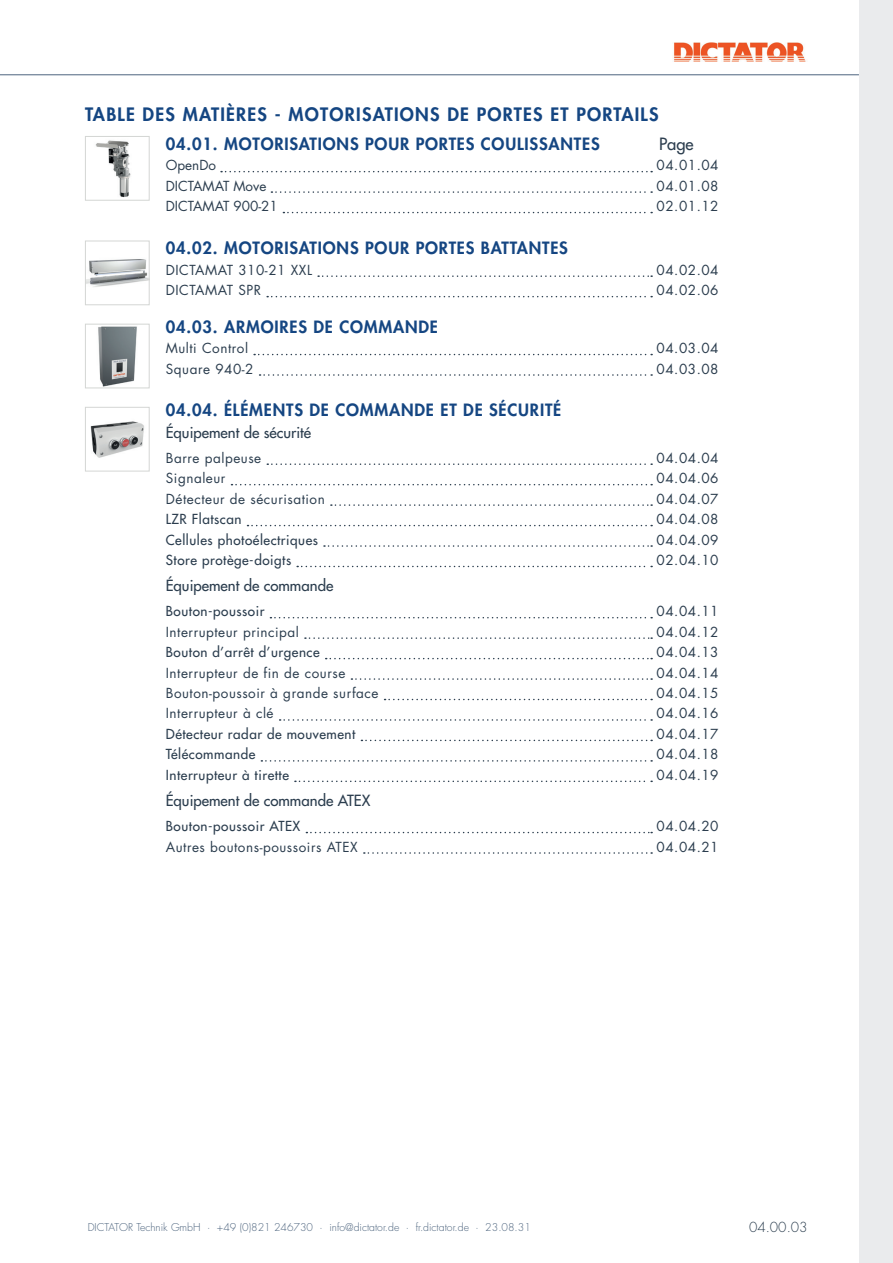
<style>
.page{position:relative;width:893px;height:1263px;background:#fff}
.page>*{position:absolute;margin:0;border:0;box-sizing:border-box;transform-origin:0 0}
.t1{font:800 18px "Futura Std";letter-spacing:.07em;color:#154682}
.t2{font:800 16.5px "Futura Std";letter-spacing:.05em;color:#154682}
.t3{font:500 16.5px "Futura Std";color:#2b3d4e}
.t4{font:500 15px "Futura Std";color:#2b3d4e}
.t5{font:13.5px "Futura Std";letter-spacing:.04em;color:#2b3d4e}
.t6{font:500 13.5px "Futura Std";letter-spacing:.04em;color:#2b3d4e}
.t7{font:13.5px "Futura Std";color:#2b3d4e}
.t8{font:300 13.5px "Futura Std";color:#2b3d4e}
.t9{font:300 10.5px "Futura Std";color:#4d647e}
</style>
<div class="page">
<div style="left:859px;top:0;width:34px;height:1263px;background:#eaebed"></div>
<img style="left:674px;top:43px;width:132px;height:19px">
<hr style="left:0;top:74px;width:859px;height:1px;background:#4d647e">
<svg style="left:221px;top:171px;width:431px;height:1px"></svg>
<svg style="left:271px;top:191px;width:381px;height:2px"></svg>
<svg style="left:283px;top:212px;width:369px;height:1px"></svg>
<svg style="left:318px;top:275px;width:334px;height:2px"></svg>
<svg style="left:267px;top:296px;width:385px;height:1px"></svg>
<svg style="left:254px;top:354px;width:398px;height:1px"></svg>
<svg style="left:260px;top:374px;width:392px;height:2px"></svg>
<svg style="left:267px;top:463px;width:385px;height:2px"></svg>
<svg style="left:231px;top:484px;width:421px;height:1px"></svg>
<svg style="left:331px;top:504px;width:321px;height:2px"></svg>
<svg style="left:247px;top:525px;width:405px;height:1px"></svg>
<svg style="left:324px;top:545px;width:328px;height:2px"></svg>
<svg style="left:297px;top:566px;width:355px;height:1px"></svg>
<svg style="left:270px;top:617px;width:382px;height:1px"></svg>
<svg style="left:305px;top:637px;width:347px;height:2px"></svg>
<svg style="left:326px;top:658px;width:326px;height:1px"></svg>
<svg style="left:351px;top:678px;width:301px;height:2px"></svg>
<svg style="left:385px;top:699px;width:267px;height:1px"></svg>
<svg style="left:280px;top:719px;width:372px;height:2px"></svg>
<svg style="left:361px;top:740px;width:291px;height:1px"></svg>
<svg style="left:261px;top:760px;width:391px;height:2px"></svg>
<svg style="left:295px;top:780px;width:357px;height:2px"></svg>
<svg style="left:306px;top:832px;width:346px;height:1px"></svg>
<svg style="left:364px;top:852px;width:288px;height:2px"></svg>
<img style="left:87px;top:259px;width:61px;height:28px">
<div style="left:85px;top:241px;width:65px;height:64px;border:1px solid #d4d6d4"></div>
<img style="left:95px;top:140px;width:36px;height:58px">
<div style="left:85px;top:136px;width:65px;height:65px;border:1px solid #d4d6d4"></div>
<img style="left:98px;top:326px;width:39px;height:60px">
<div style="left:85px;top:324px;width:65px;height:64px;border:1px solid #d4d6d4"></div>
<img style="left:90px;top:421px;width:54px;height:37px">
<div style="left:85px;top:407px;width:65px;height:64px;border:1px solid #d4d6d4"></div>
<h1 class="t1" style="left:85px;top:103px;width:575px">TABLE DES MATIÈRES - MOTORISATIONS DE PORTES ET PORTAILS</h1>
<p class="t2" style="left:166px;top:133px;width:435px">04.01. MOTORISATIONS POUR PORTES COULISSANTES</p>
<p class="t5" style="left:166px;top:157px;width:52px">OpenDo</p>
<p class="t5" style="left:657px;top:157px;width:63px">04.01.04</p>
<p class="t7" style="left:166px;top:177px;width:102px">DICTAMAT Move</p>
<p class="t5" style="left:657px;top:177px;width:63px">04.01.08</p>
<p class="t7" style="left:166px;top:197px;width:114px">DICTAMAT 900-21</p>
<p class="t5" style="left:657px;top:197px;width:63px">02.01.12</p>
<p class="t2" style="left:166px;top:238px;width:404px">04.02. MOTORISATIONS POUR PORTES BATTANTES</p>
<p class="t5" style="left:166px;top:261px;width:148px">DICTAMAT 310-21 XXL</p>
<p class="t5" style="left:657px;top:261px;width:63px">04.02.04</p>
<p class="t5" style="left:166px;top:282px;width:97px">DICTAMAT SPR</p>
<p class="t5" style="left:657px;top:282px;width:63px">04.02.06</p>
<p class="t2" style="left:166px;top:316px;width:274px">04.03. ARMOIRES DE COMMANDE</p>
<p class="t5" style="left:166px;top:339px;width:84px">Multi Control</p>
<p class="t5" style="left:657px;top:339px;width:63px">04.03.04</p>
<p class="t5" style="left:166px;top:360px;width:89px">Square 940-2</p>
<p class="t5" style="left:657px;top:360px;width:63px">04.03.08</p>
<p class="t2" style="left:166px;top:399px;width:397px">04.04. ÉLÉMENTS DE COMMANDE ET DE SÉCURITÉ</p>
<p class="t4" style="left:166px;top:423px;width:147px">Équipement de sécurité</p>
<p class="t5" style="left:166px;top:449px;width:97px">Barre palpeuse</p>
<p class="t5" style="left:657px;top:449px;width:63px">04.04.04</p>
<p class="t5" style="left:166px;top:470px;width:61px">Signaleur</p>
<p class="t5" style="left:657px;top:470px;width:63px">04.04.06</p>
<p class="t5" style="left:166px;top:490px;width:161px">Détecteur de sécurisation</p>
<p class="t5" style="left:657px;top:490px;width:63px">04.04.07</p>
<p class="t6" style="left:166px;top:511px;width:77px">LZR Flatscan</p>
<p class="t5" style="left:657px;top:510px;width:63px">04.04.08</p>
<p class="t6" style="left:166px;top:531px;width:154px">Cellules photoélectriques</p>
<p class="t5" style="left:657px;top:531px;width:63px">04.04.09</p>
<p class="t6" style="left:166px;top:551px;width:127px">Store protège-doigts</p>
<p class="t5" style="left:657px;top:551px;width:63px">02.04.10</p>
<p class="t4" style="left:166px;top:576px;width:169px">Équipement de commande</p>
<p class="t6" style="left:166px;top:603px;width:100px">Bouton-poussoir</p>
<p class="t5" style="left:657px;top:603px;width:63px">04.04.11</p>
<p class="t5" style="left:166px;top:623px;width:135px">Interrupteur principal</p>
<p class="t5" style="left:657px;top:623px;width:63px">04.04.12</p>
<p class="t6" style="left:166px;top:644px;width:155px">Bouton d’arrêt d’urgence</p>
<p class="t5" style="left:657px;top:643px;width:63px">04.04.13</p>
<p class="t5" style="left:166px;top:664px;width:181px">Interrupteur de fin de course</p>
<p class="t5" style="left:657px;top:664px;width:63px">04.04.14</p>
<p class="t5" style="left:166px;top:684px;width:214px">Bouton-poussoir à grande surface</p>
<p class="t5" style="left:657px;top:684px;width:63px">04.04.15</p>
<p class="t5" style="left:166px;top:705px;width:109px">Interrupteur à clé</p>
<p class="t5" style="left:657px;top:705px;width:63px">04.04.16</p>
<p class="t6" style="left:166px;top:725px;width:191px">Détecteur radar de mouvement</p>
<p class="t5" style="left:657px;top:725px;width:63px">04.04.17</p>
<p class="t6" style="left:166px;top:746px;width:91px">Télécommande</p>
<p class="t5" style="left:657px;top:746px;width:63px">04.04.18</p>
<p class="t6" style="left:166px;top:766px;width:125px">Interrupteur à tirette</p>
<p class="t5" style="left:657px;top:766px;width:63px">04.04.19</p>
<p class="t4" style="left:166px;top:791px;width:206px">Équipement de commande ATEX</p>
<p class="t6" style="left:166px;top:818px;width:136px">Bouton-poussoir ATEX</p>
<p class="t5" style="left:657px;top:817px;width:63px">04.04.20</p>
<p class="t5" style="left:166px;top:838px;width:193px">Autres boutons-poussoirs ATEX</p>
<p class="t5" style="left:657px;top:838px;width:63px">04.04.21</p>
<p class="t3" style="left:659px;top:133px;width:36px">Page</p>
<p class="t9" style="left:88px;top:1221px;width:445px">DICTATOR Technik GmbH · +49 (0)821 246730 · info@dictator.de · fr.dictator.de · 23.08.31</p>
<p class="t8" style="left:749px;top:1218px;width:60px">04.00.03</p>
</div>
